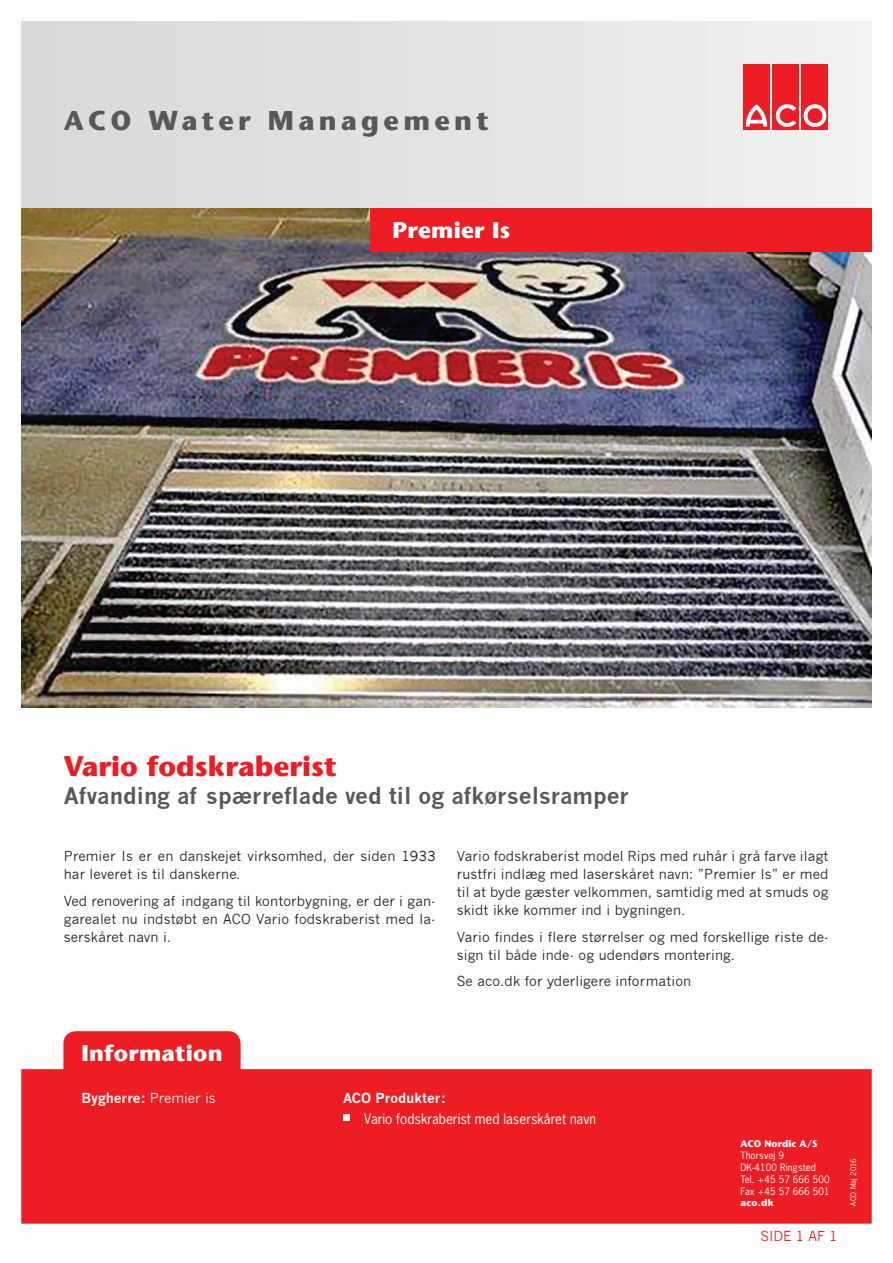
<style>
.page{position:relative;width:893px;height:1263px;background:#fff}
.page>*{position:absolute;margin:0;border:0;box-sizing:border-box;transform-origin:0 0}
.t1{font:700 27.9px "Stone Sans";color:#ee1d23}
.t2{font:700 27px "Stone Sans";letter-spacing:.16em;color:#57585a}
.t3{font:700 22.5px "Stone Sans";letter-spacing:.01em;color:#fff}
.t4{font:700 22.35px "News Gothic";color:#57585a}
.t5{font:13.5px/18px "News Gothic";letter-spacing:.01em;color:#231f20}
.t6{font:13.5px "News Gothic Std";color:#fff}
.t7{font:700 13.5px "News Gothic";color:#fff}
.t8{font:13.5px "News Gothic";color:#ee1d23}
.t9{font:9.6px/12px "News Gothic Std";letter-spacing:.015em;color:#fff}
.t10{font:700 9.6px "Stone Sans";color:#fff}
.t11{font:7.5px "News Gothic Std";letter-spacing:.015em;color:#fff}
.s1{font-weight:400}
</style>
<div class="page">
<svg style="left:21px;top:1031px;width:851px;height:193px;fill:#ee1d23"></svg>
<div style="left:343px;top:1114px;width:6px;height:7px;background:#fff"></div>
<img style="left:21px;top:208px;width:851px;height:499px">
<div style="left:21px;top:21px;width:851px;height:187px;background:linear-gradient(to right,#d8d8d7,#eff1f1)"></div>
<div style="left:370px;top:208px;width:502px;height:43px;background:#ee1d23"></div>
<div style="left:743px;top:64px;width:27px;height:66px;background:#ee1d23"></div>
<div style="left:772px;top:64px;width:27px;height:66px;background:#ee1d23"></div>
<div style="left:801px;top:64px;width:27px;height:66px;background:#ee1d23"></div>
<svg style="left:746px;top:104px;width:21px;height:22px"></svg>
<svg style="left:775px;top:104px;width:21px;height:23px"></svg>
<svg style="left:803px;top:104px;width:24px;height:23px"></svg>
<h2 class="t2" style="left:64px;top:104px;width:427px">ACO Water Management</h2>
<h3 class="t3" style="left:393px;top:217px;width:119px">Premier Is</h3>
<h1 class="t1" style="left:64px;top:750px;width:275px">Vario fodskraberist</h1>
<h3 class="t4" style="left:64px;top:782px;width:567px">Afvanding af spærreflade ved til og afkørselsramper</h3>
<p class="t5" style="left:64px;top:847px;width:373px">Premier Is er en danskejet virksomhed, der siden 1933 har leveret is til danskerne.</p>
<p class="t5" style="left:64px;top:892px;width:373px;text-align:justify">Ved renovering af indgang til kontorbygning, er der i gan&shy;garealet nu indstøbt en ACO Vario fodskraberist med la&shy;serskåret navn i.</p>
<p class="t5" style="left:457px;top:847px;width:373px;text-align:justify">Vario fodskraberist model Rips med ruhår i grå farve ilagt rustfri indlæg med laserskåret navn: ”Premier Is” er med til at byde gæster velkommen, samtidig med at smuds og skidt ikke kommer ind i bygningen.</p>
<p class="t5" style="left:457px;top:928px;width:373px">Vario findes i flere størrelser og med forskellige riste de&shy;sign til både inde- og udendørs montering.</p>
<p class="t5" style="left:457px;top:972px;width:236px">Se aco.dk for yderligere information</p>
<h3 class="t3" style="left:81px;top:1040px;width:143px">Information</h3>
<p class="t7" style="left:81px;top:1089px;width:136px">Bygherre: <span class="s1">Premier is</span></p>
<p class="t7" style="left:343px;top:1089px;width:104px">ACO Produkter:</p>
<p class="t6" style="left:364px;top:1110px;width:233px">Vario fodskraberist med laserskåret navn</p>
<p class="t10" style="left:740px;top:1137px;width:79px">ACO Nordic A/S</p>
<p class="t9" style="left:740px;top:1149px;width:91px">Thorsvej 9<br>DK-4100 Ringsted<br>Tel. +45 57 666 500<br>Fax +45 57 666 501</p>
<p class="t10" style="left:740px;top:1196px;width:35px">aco.dk</p>
<p class="t8" style="left:760px;top:1228px;width:79px">SIDE 1 AF 1</p>
<p class="t11" style="left:849px;top:1205px;width:49px;rotate:-90deg">ACO Maj 2016</p>
</div>
